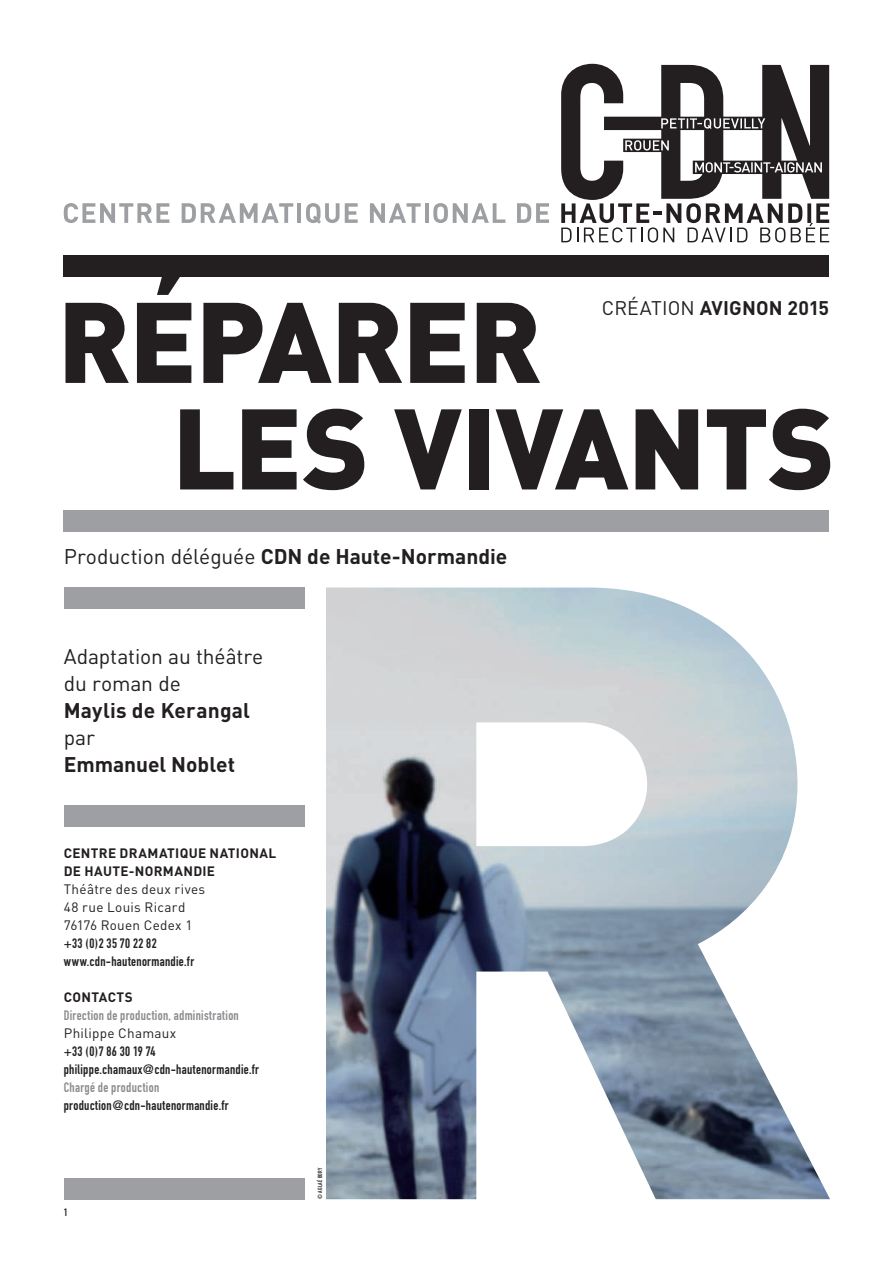
<style>
.page{position:relative;width:893px;height:1263px;background:#fff}
.page>*{position:absolute;margin:0;border:0;box-sizing:border-box;transform-origin:0 0}
.t1{font:900 112.5px/106.5px "DIN";letter-spacing:-.015em;color:#231f20}
.t2{font:700 21px "DIN";color:#231f20}
.t3{font:21px/27px "DIN";letter-spacing:-.005em;color:#231f20}
.t4{font:700 19.5px "DIN";letter-spacing:.005em;color:#231f20}
.t5{font:13.5px/18px "DIN Engschrift";letter-spacing:.02em;color:#231f20}
.t6{font:13.5px/18px "DIN";letter-spacing:.02em;color:#231f20}
.t7{font:13.5px "DIN Engschrift";letter-spacing:.02em;color:#8a8c8f}
.t8{font:700 13.5px/18px "DIN";letter-spacing:.025em;color:#231f20}
.t9{font:10.5px "DIN Engschrift";color:#231f20}
.t10{font:6px "DIN Engschrift";letter-spacing:.05em;color:#231f20}
.s1{font-weight:400}
</style>
<div class="page">
<svg style="left:561px;top:64px;width:268px;height:178px"></svg>
<svg style="left:64px;top:203px;width:105px;height:20px"></svg>
<svg style="left:182px;top:203px;width:111px;height:20px"></svg>
<hr style="left:297px;top:203px;width:4px;height:20px;background:#9d9fa2">
<svg style="left:306px;top:203px;width:52px;height:21px"></svg>
<svg style="left:370px;top:203px;width:51px;height:20px"></svg>
<hr style="left:425px;top:203px;width:4px;height:20px;background:#9d9fa2">
<svg style="left:433px;top:203px;width:72px;height:20px"></svg>
<svg style="left:517px;top:203px;width:32px;height:20px"></svg>
<div style="left:64px;top:255px;width:765px;height:21px;background:#231f20"></div>
<img style="left:326px;top:587px;width:504px;height:612px">
<div style="left:64px;top:510px;width:765px;height:21px;background:#9d9fa2"></div>
<div style="left:64px;top:1178px;width:241px;height:21px;background:#9d9fa2"></div>
<div style="left:64px;top:806px;width:241px;height:21px;background:#9d9fa2"></div>
<div style="left:64px;top:587px;width:241px;height:22px;background:#9d9fa2"></div>
<h1 class="t1" style="left:172px;top:283px;width:664px;text-indent:-115px">RÉPARER<br>LES VIVANTS</h1>
<h3 class="t4" style="left:602px;top:295px;width:229px"><span class="s1">CRÉATION</span> AVIGNON 2015</h3>
<h2 class="t2" style="left:64px;top:543px;width:445px"><span class="s1">Production déléguée</span> CDN de Haute-Normandie</h2>
<h2 class="t3" style="left:64px;top:642px;width:201px">Adaptation au théâtre du roman de</h2>
<h2 class="t2" style="left:64px;top:697px;width:188px">Maylis de Kerangal</h2>
<h2 class="t3" style="left:64px;top:723px;width:33px">par</h2>
<h2 class="t2" style="left:64px;top:751px;width:173px">Emmanuel Noblet</h2>
<p class="t8" style="left:64px;top:844px;width:214px">CENTRE DRAMATIQUE NATIONAL<br>DE HAUTE-NORMANDIE</p>
<p class="t6" style="left:64px;top:880px;width:143px">Théâtre des deux rives<br>48 rue Louis Ricard<br>76176 Rouen Cedex 1</p>
<p class="t5" style="left:64px;top:935px;width:132px">+33 (0)2 35 70 22 82 www.cdn-hautenormandie.fr</p>
<p class="t8" style="left:64px;top:988px;width:70px">CONTACTS</p>
<p class="t7" style="left:64px;top:1008px;width:177px">Direction de production, administration</p>
<p class="t6" style="left:64px;top:1024px;width:114px">Philippe Chamaux</p>
<p class="t5" style="left:64px;top:1043px;width:197px">+33 (0)7 86 30 19 74 philippe.chamaux@cdn-hautenormandie.fr</p>
<p class="t7" style="left:64px;top:1080px;width:97px">Chargé de production</p>
<p class="t5" style="left:64px;top:1097px;width:166px">production@cdn-hautenormandie.fr</p>
<p class="t9" style="left:64px;top:1206px;width:5px">1</p>
<p class="t10" style="left:316px;top:1199px;width:33px;rotate:-90deg">© AGLAÉ BORY</p>
</div>
